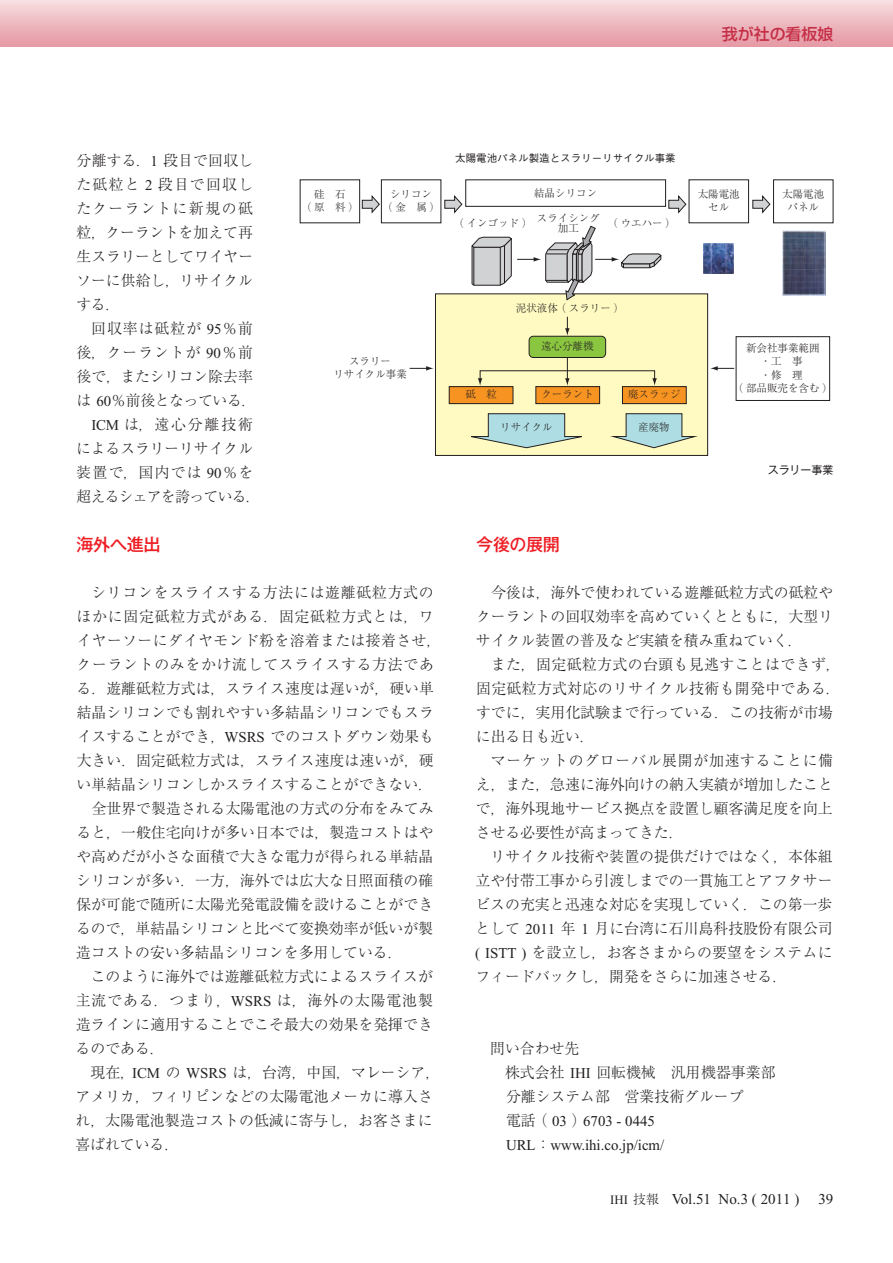
<style>
.page{position:relative;width:893px;height:1263px;background:#fff}
.page>*{position:absolute;margin:0;border:0;box-sizing:border-box;transform-origin:0 0}
.t1{font:500 17.25px "Gothic MB101 Pro";letter-spacing:-.025em;color:#ee1d23}
.t2{font:500 15.9px "Shin Go Pro";color:#c52f46}
.t3{font:300 15px/24px "Ryumin Pro";color:#231f20;text-align:justify}
.t4{font:300 15px/24px "Ryumin Pro";letter-spacing:.025em;color:#231f20}
.t5{font:15px/24px "Times New Roman";color:#231f20}
.t6{font:300 15px "Ryumin Pro";letter-spacing:.05em;color:#231f20}
.t7{font:300 15px "Ryumin Pro";letter-spacing:.065em;color:#231f20}
.t8{font:300 15px "Ryumin Pro";letter-spacing:.055em;color:#231f20}
.t9{font:10.95px "Gothic MB101 Pro";color:#231f20}
.t10{font:300 10.5px/13.5px "Ryumin Pro";color:#231f20;text-align:center}
.t11{font:500 10.5px "Gothic BBB Pro";color:#231f20}
.s1{font-family:"Times New Roman";font-weight:400}
.s2{font-family:"Ryumin Pro";font-weight:300}
.s3{font-size:12.75px}
.s4{font-family:"Ryumin Pro";font-weight:300;font-size:12.75px}
</style>
<div class="page">
<div style="left:0;top:0;width:893px;height:47px;background:linear-gradient(to bottom,#f7dedf,#e597a3)"></div>
<div style="left:435px;top:294px;width:273px;height:161px;background:#fffac1"></div>
<div style="left:435px;top:293px;width:273px;height:163px;border:1px solid #231f20"></div>
<div style="left:449px;top:387px;width:64px;height:17px;background:#f79321"></div>
<div style="left:449px;top:386px;width:64px;height:18px;border:1px solid #231f20"></div>
<div style="left:536px;top:387px;width:64px;height:17px;background:#f79321"></div>
<div style="left:535px;top:386px;width:65px;height:18px;border:1px solid #231f20"></div>
<svg style="left:410px;top:366px;width:24px;height:5px"></svg>
<svg style="left:710px;top:366px;width:24px;height:5px"></svg>
<div style="left:465px;top:179px;width:201px;height:28px;border:1px solid #231f20"></div>
<svg style="left:444px;top:195px;width:18px;height:18px"></svg>
<svg style="left:362px;top:195px;width:18px;height:18px"></svg>
<svg style="left:668px;top:195px;width:18px;height:18px"></svg>
<svg style="left:752px;top:195px;width:18px;height:18px"></svg>
<div style="left:736px;top:336px;width:94px;height:65px;border:1px solid #231f20"></div>
<svg style="left:565px;top:317px;width:5px;height:19px"></svg>
<svg style="left:565px;top:358px;width:4px;height:28px"></svg>
<div style="left:529px;top:336px;width:77px;height:21px;background:#8bc640;border-radius:4px"></div>
<div style="left:529px;top:336px;width:77px;height:22px;border:1px solid #231f20;border-radius:4px"></div>
<div style="left:622px;top:387px;width:64px;height:17px;background:#f79321"></div>
<div style="left:622px;top:386px;width:65px;height:18px;border:1px solid #231f20"></div>
<div style="left:480px;top:370px;width:175px;height:10px;border:1px solid #231f20"></div>
<svg style="left:652px;top:378px;width:5px;height:8px"></svg>
<svg style="left:478px;top:378px;width:4px;height:8px"></svg>
<img style="left:783px;top:231px;width:42px;height:65px">
<img style="left:704px;top:243px;width:30px;height:30px">
<svg style="left:471px;top:413px;width:111px;height:35px"></svg>
<svg style="left:613px;top:413px;width:85px;height:35px"></svg>
<svg style="left:471px;top:226px;width:191px;height:74px"></svg>
<p class="t2" style="left:722px;top:21px;width:113px">我が社の看板娘</p>
<p class="t11" style="left:455px;top:150px;width:222px">太陽電池パネル製造とスラリーリサイクル事業</p>
<p class="t3" style="left:76px;top:147px;width:178px">分離する．<span class="s1">1</span> 段目で回収した砥粒と <span class="s1">2</span> 段目で回収したクーラントに新規の砥粒，クーラントを加えて再生スラリーとしてワイヤーソーに供給し，リサイクルする．</p>
<p class="t3" style="left:76px;top:315px;width:186px;text-align:center">回収率は砥粒が <span class="s1">95</span>％前<br>後，クーラントが <span class="s1">90</span>％前後で，またシリコン除去率は <span class="s1">60</span>％前後となっている．<br><span class="s1">ICM</span> は，遠心分離技術<br>によるスラリーリサイクル装置で，国内では <span class="s1">90</span>％を超えるシェアを誇っている．</p>
<p class="t1" style="left:76px;top:530px;width:86px">海外へ進出</p>
<p class="t6" style="left:91px;top:581px;width:344px">シリコンをスライスする方法には遊離砥粒方式の</p>
<p class="t8" style="left:77px;top:605px;width:359px">ほかに固定砥粒方式がある．固定砥粒方式とは，ワ</p>
<p class="t4" style="left:77px;top:627px;width:366px">イヤーソーにダイヤモンド粉を溶着または接着させ，</p>
<p class="t6" style="left:77px;top:653px;width:359px">クーラントのみをかけ流してスライスする方法であ</p>
<p class="t3" style="left:77px;top:675px;width:359px">る．遊離砥粒方式は，スライス速度は遅いが，硬い単</p>
<p class="t3" style="left:77px;top:699px;width:359px">結晶シリコンでも割れやすい多結晶シリコンでもスラ</p>
<p class="t3" style="left:77px;top:723px;width:359px">イスすることができ，<span class="s1">WSRS</span> でのコストダウン効果も</p>
<p class="t3" style="left:77px;top:747px;width:359px">大きい．固定砥粒方式は，スライス速度は速いが，硬</p>
<p class="t3" style="left:77px;top:771px;width:358px">い単結晶シリコンしかスライスすることができない．</p>
<p class="t3" style="left:91px;top:795px;width:344px">全世界で製造される太陽電池の方式の分布をみてみ</p>
<p class="t3" style="left:77px;top:819px;width:359px">ると，一般住宅向けが多い日本では，製造コストはや</p>
<p class="t3" style="left:76px;top:843px;width:359px">や高めだが小さな面積で大きな電力が得られる単結晶</p>
<p class="t3" style="left:76px;top:867px;width:359px">シリコンが多い．一方，海外では広大な日照面積の確</p>
<p class="t3" style="left:76px;top:891px;width:359px">保が可能で随所に太陽光発電設備を設けることができ</p>
<p class="t3" style="left:76px;top:915px;width:359px">るので，単結晶シリコンと比べて変換効率が低いが製</p>
<p class="t3" style="left:76px;top:939px;width:328px">造コストの安い多結晶シリコンを多用している．</p>
<p class="t3" style="left:91px;top:963px;width:344px">このように海外では遊離砥粒方式によるスライスが</p>
<p class="t7" style="left:76px;top:989px;width:359px">主流である．つまり，<span class="s1">WSRS</span> は，海外の太陽電池製</p>
<p class="t3" style="left:76px;top:1011px;width:359px">造ラインに適用することでこそ最大の効果を発揮でき</p>
<p class="t3" style="left:76px;top:1035px;width:91px">るのである．</p>
<p class="t3" style="left:90px;top:1059px;width:351px">現在，<span class="s1">ICM</span> の <span class="s1">WSRS</span> は，台湾，中国，マレーシア，</p>
<p class="t3" style="left:76px;top:1083px;width:359px">アメリカ，フィリピンなどの太陽電池メーカに導入さ</p>
<p class="t3" style="left:76px;top:1107px;width:359px">れ，太陽電池製造コストの低減に寄与し，お客さまに</p>
<p class="t3" style="left:75px;top:1131px;width:105px">喜ばれている．</p>
<p class="t10" style="left:301px;top:186px;width:59px">硅 石<br>（原 料）</p>
<p class="t10" style="left:534px;top:186px;width:64px">結晶シリコン</p>
<p class="t10" style="left:453px;top:216px;width:80px">（インゴッド）</p>
<p class="t10" style="left:537px;top:212px;width:64px;line-height:10.5px">スライシング加工</p>
<p class="t10" style="left:607px;top:216px;width:70px">（ウエハー）</p>
<p class="t10" style="left:698px;top:186px;width:43px">太陽電池セル</p>
<p class="t10" style="left:782px;top:186px;width:43px">太陽電池パネル</p>
<p class="t10" style="left:382px;top:186px;width:59px">シリコン<br>（金 属）</p>
<p class="t10" style="left:516px;top:300px;width:110px">泥状液体（スラリー）</p>
<p class="t10" style="left:541px;top:339px;width:54px">遠心分離機</p>
<p class="t10" style="left:733px;top:340px;width:101px">新会社事業範囲<br>・工 事<br>・修 理<br>（部品販売を含む）</p>
<p class="t10" style="left:333px;top:353px;width:75px">スラリー<br>リサイクル事業</p>
<p class="t10" style="left:465px;top:387px;width:33px">砥 粒</p>
<p class="t10" style="left:541px;top:387px;width:54px">クーラント</p>
<p class="t10" style="left:628px;top:387px;width:54px">廃スラッジ</p>
<p class="t10" style="left:500px;top:419px;width:54px">リサイクル</p>
<p class="t10" style="left:638px;top:419px;width:33px">産廃物</p>
<p class="t9" style="left:768px;top:461px;width:67px">スラリー事業</p>
<p class="t1" style="left:476px;top:530px;width:85px">今後の展開</p>
<p class="t3" style="left:476px;top:579px;width:359px;text-indent:15px">今後は，海外で使われている遊離砥粒方式の砥粒やクーラントの回収効率を高めていくとともに，大型リサイクル装置の普及など実績を積み重ねていく．</p>
<p class="t4" style="left:476px;top:651px;width:366px;text-indent:15px">また，固定砥粒方式の台頭も見逃すことはできず，固定砥粒方式対応のリサイクル技術も開発中である．すでに，実用化試験まで行っている．この技術が市場に出る日も近い．</p>
<p class="t3" style="left:476px;top:747px;width:359px;text-indent:15px">マーケットのグローバル展開が加速することに備え，また，急速に海外向けの納入実績が増加したことで，海外現地サービス拠点を設置し顧客満足度を向上させる必要性が高まってきた．</p>
<p class="t3" style="left:475px;top:843px;width:359px;text-indent:15px">リサイクル技術や装置の提供だけではなく，本体組立や付帯工事から引渡しまでの一貫施工とアフタサービスの充実と迅速な対応を実現していく．この第一歩として <span class="s1">2011</span> 年 <span class="s1">1</span> 月に台湾に石川島科技股份有限公司<span class="s1">( ISTT )</span> を設立し，お客さまからの要望をシステムにフィードバックし，開発をさらに加速させる．</p>
<p class="t3" style="left:505px;top:1035px;width:272px;text-align:left;text-indent:-15px">問い合わせ先<br>株式会社 <span class="s1">IHI</span> 回転機械 汎用機器事業部分離システム部 営業技術グループ</p>
<p class="t5" style="left:506px;top:1109px;width:160px"><span class="s2">電話（</span> 03 <span class="s2">）</span>6703 - 0445<br>URL<span class="s2">：</span>www.ihi.co.jp/icm/</p>
<p class="t5" style="left:610px;top:1187px;width:191px"><span class="s3">IHI</span> <span class="s4">技報</span> Vol.51 No.3 ( 2011 )</p>
<p class="t5" style="left:818px;top:1187px;width:16px">39</p>
</div>
